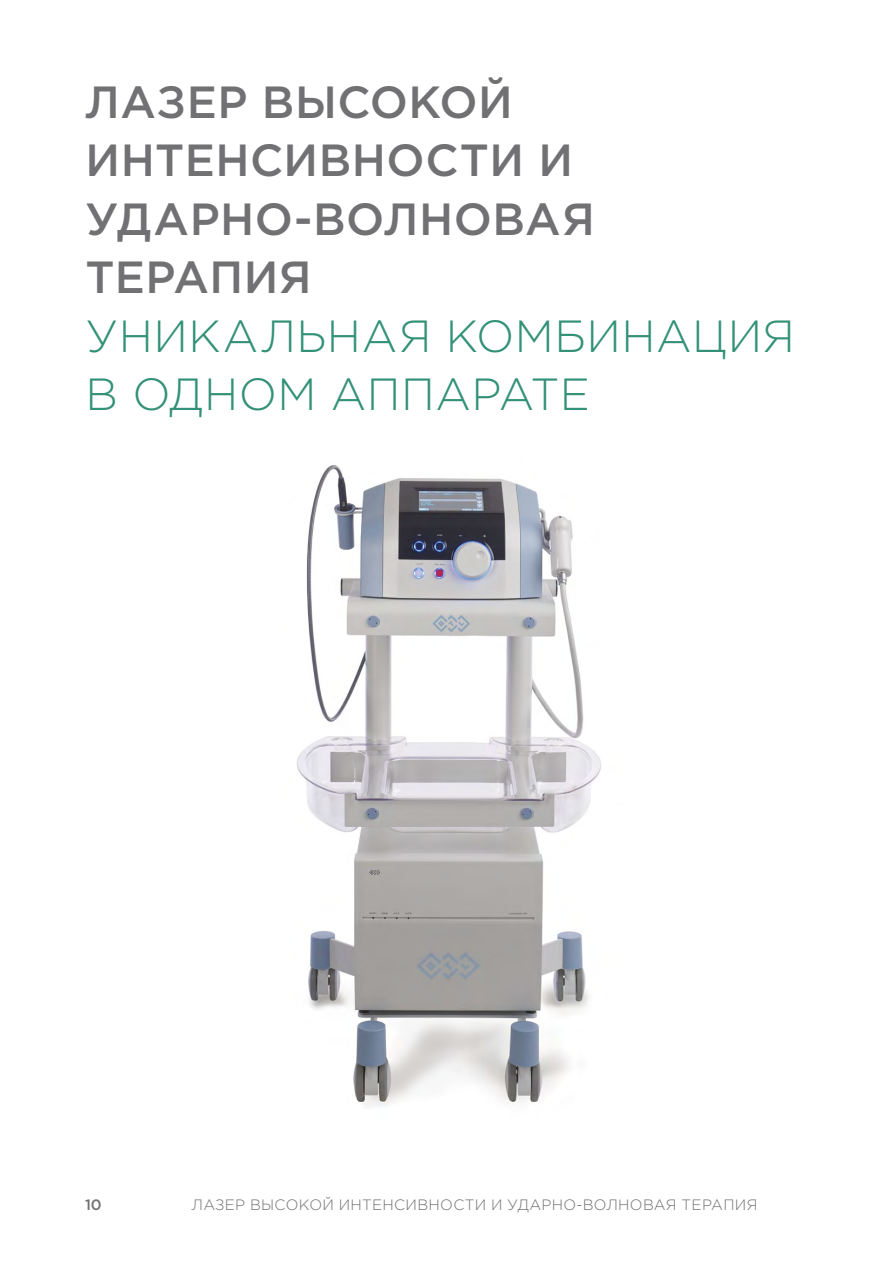
<style>
.page{position:relative;width:893px;height:1263px;background:#fff}
.page>*{position:absolute;margin:0;border:0;box-sizing:border-box;transform-origin:0 0}
.t1{font:500 45px/58.5px "Gotham Pro";letter-spacing:.01em;color:#717073}
.t2{font:300 45px/58.5px "Gotham Pro";letter-spacing:.01em;color:#329177}
.t3{font:300 15px "Gotham Pro";letter-spacing:.02em;color:#717073}
.t4{font:500 15px "Gotham Pro";color:#717073}
</style>
<div class="page">
<img style="left:297px;top:465px;width:304px;height:642px">
<p class="t1" style="left:85px;top:72px;width:511px">ЛАЗЕР ВЫСОКОЙ<br>ИНТЕНСИВНОСТИ И<br>УДАРНО-ВОЛНОВАЯ<br>ТЕРАПИЯ</p>
<p class="t2" style="left:85px;top:307px;width:711px">УНИКАЛЬНАЯ КОМБИНАЦИЯ<br>В ОДНОМ АППАРАТЕ</p>
<p class="t4" style="left:85px;top:1196px;width:18px">10</p>
<p class="t3" style="left:191px;top:1197px;width:568px">ЛАЗЕР ВЫСОКОЙ ИНТЕНСИВНОСТИ И УДАРНО-ВОЛНОВАЯ ТЕРАПИЯ</p>
</div>
